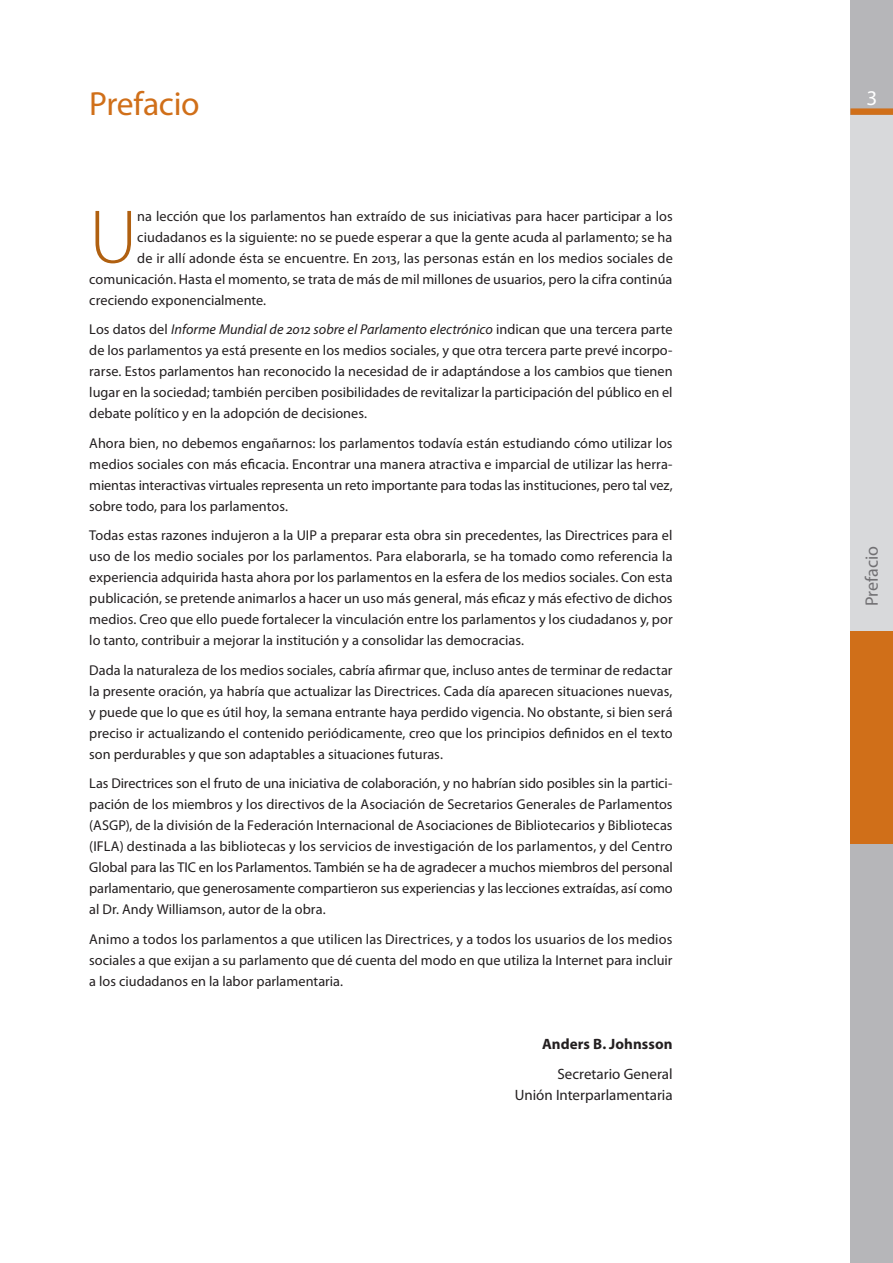
<style>
.page{position:relative;width:893px;height:1263px;background:#fff}
.page>*{position:absolute;margin:0;border:0;box-sizing:border-box;transform-origin:0 0}
.t1{font:300 76.5px "Myriad Pro";color:#b06010}
.t2{font:33.6px "Myriad Pro";letter-spacing:-.01em;color:#d06f19}
.t3{font:21px "Myriad Pro";color:#fff}
.t4{font:18px "Myriad Pro";color:#717073}
.t5{font:15px/21px "Myriad Pro";color:#231f20;text-align:right}
.t6{font:700 15px "Myriad Pro";letter-spacing:.005em;color:#231f20}
.t7{font:14.25px/21px "Myriad Pro";color:#231f20;text-align:justify}
.s1{font-style:italic}
</style>
<div class="page">
<div style="left:850px;top:0;width:43px;height:115px;background:#b6b6b9"></div>
<div style="left:850px;top:115px;width:43px;height:516px;background:#d8d9db"></div>
<div style="left:850px;top:631px;width:43px;height:632px;background:#b6b6b9"></div>
<div style="left:850px;top:631px;width:43px;height:213px;background:#d06f19"></div>
<svg style="left:850px;top:108px;width:43px;height:7px"></svg>
<h2 class="t2" style="left:89px;top:91px;width:112px">Prefacio</h2>
<h1 class="t1" style="left:89px;top:191px;width:49px">U</h1>
<p class="t7" style="left:137px;top:207px;width:537px">na lección que los parlamentos han extraído de sus iniciativas para hacer participar a los</p>
<p class="t7" style="left:137px;top:228px;width:537px">ciudadanos es la siguiente: no se puede esperar a que la gente acuda al parlamento; se ha</p>
<p class="t7" style="left:137px;top:249px;width:537px">de ir allí adonde ésta se encuentre. En 2013, las personas están en los medios sociales de</p>
<p class="t7" style="left:89px;top:270px;width:585px">comunicación. Hasta el momento, se trata de más de mil millones de usuarios, pero la cifra continúa</p>
<p class="t7" style="left:89px;top:291px;width:178px">creciendo exponencialmente.</p>
<p class="t7" style="left:89px;top:320px;width:585px">Los datos del <span class="s1">Informe Mundial de 2012 sobre el Parlamento electrónico</span> indican que una tercera parte de los parlamentos ya está presente en los medios sociales, y que otra tercera parte prevé incorpo&shy;rarse. Estos parlamentos han reconocido la necesidad de ir adaptándose a los cambios que tienen lugar en la sociedad; también perciben posibilidades de revitalizar la participación del público en el debate político y en la adopción de decisiones.</p>
<p class="t7" style="left:89px;top:434px;width:585px">Ahora bien, no debemos engañarnos: los parlamentos todavía están estudiando cómo utilizar los medios sociales con más eficacia. Encontrar una manera atractiva e imparcial de utilizar las herra&shy;mientas interactivas virtuales representa un reto importante para todas las instituciones, pero tal vez, sobre todo, para los parlamentos.</p>
<p class="t7" style="left:89px;top:526px;width:585px">Todas estas razones indujeron a la UIP a preparar esta obra sin precedentes, las Directrices para el uso de los medio sociales por los parlamentos. Para elaborarla, se ha tomado como referencia la experiencia adquirida hasta ahora por los parlamentos en la esfera de los medios sociales. Con esta publicación, se pretende animarlos a hacer un uso más general, más eficaz y más efectivo de dichos medios. Creo que ello puede fortalecer la vinculación entre los parlamentos y los ciudadanos y, por lo tanto, contribuir a mejorar la institución y a consolidar las democracias.</p>
<p class="t7" style="left:89px;top:661px;width:585px">Dada la naturaleza de los medios sociales, cabría afirmar que, incluso antes de terminar de redactar la presente oración, ya habría que actualizar las Directrices. Cada día aparecen situaciones nuevas, y puede que lo que es útil hoy, la semana entrante haya perdido vigencia. No obstante, si bien será preciso ir actualizando el contenido periódicamente, creo que los principios definidos en el texto son perdurables y que son adaptables a situaciones futuras.</p>
<p class="t7" style="left:89px;top:774px;width:585px">Las Directrices son el fruto de una iniciativa de colaboración, y no habrían sido posibles sin la partici&shy;pación de los miembros y los directivos de la Asociación de Secretarios Generales de Parlamentos (ASGP), de la división de la Federación Internacional de Asociaciones de Bibliotecarios y Bibliotecas (IFLA) destinada a las bibliotecas y los servicios de investigación de los parlamentos, y del Centro Global para las TIC en los Parlamentos. También se ha de agradecer a muchos miembros del personal parlamentario, que generosamente compartieron sus experiencias y las lecciones extraídas, así como al Dr. Andy Williamson, autor de la obra.</p>
<p class="t7" style="left:89px;top:930px;width:585px">Animo a todos los parlamentos a que utilicen las Directrices, y a todos los usuarios de los medios sociales a que exijan a su parlamento que dé cuenta del modo en que utiliza la Internet para incluir a los ciudadanos en la labor parlamentaria.</p>
<p class="t6" style="left:542px;top:1038px;width:132px">Anders B. Johnsson</p>
<p class="t5" style="left:515px;top:1065px;width:159px">Secretario General<br>Unión Interparlamentaria</p>
<h3 class="t3" style="left:866px;top:90px;width:13px">3</h3>
<p class="t4" style="left:865px;top:606px;width:62px;rotate:-90deg">Prefacio</p>
</div>
